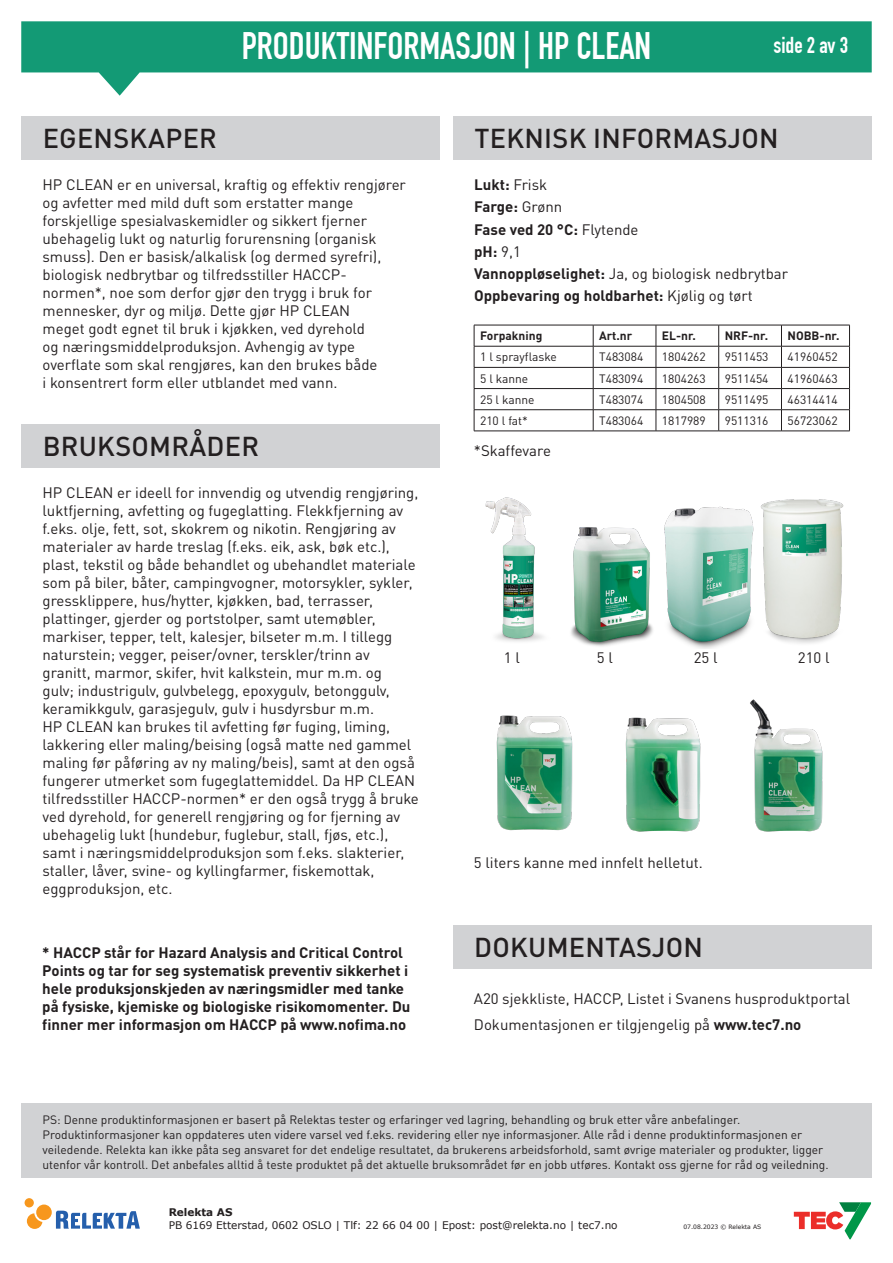
<style>
.page{position:relative;width:893px;height:1263px;background:#fff}
.page>*{position:absolute;margin:0;border:0;box-sizing:border-box;transform-origin:0 0}
.t1{font:37.5px "DIN Engschrift LT";color:#fff}
.Titler{font:500 27px "DIN Pro";letter-spacing:.01em;color:#231f20}
.t2{font:22.5px "DIN Engschrift LT";color:#fff}
.Brødtekst{font:15px/18px "DIN Pro";color:#231f20}
.Brødtekst-2{font:700 15px/18px "DIN Pro";color:#231f20}
.Teknisk_informasjon{font:700 15px "DIN Pro";color:#231f20}
.Teknisk_informasjon-2{font:15px "DIN Pro";color:#231f20}
.Celle{font:12px/15px "DIN Pro";color:#231f20}
.t3{font:700 12px "DIN Pro";color:#231f20}
.t4{font:10.5px "Verdana";color:#231f20}
.t5{font:700 10.5px "Verdana";color:#231f20}
.t6{font:6px "Verdana";color:#231f20}
.s1{font-weight:400}
.s2{font-weight:700}
</style>
<div class="page">
<svg style="left:21px;top:21px;width:851px;height:75px;fill:#139a75"></svg>
<svg style="left:27px;top:1213px;width:15px;height:16px"></svg>
<div style="left:25px;top:1198px;width:9px;height:9px;background:#f7971d;border-radius:50%"></div>
<svg style="left:56px;top:1211px;width:84px;height:17px"></svg>
<div style="left:36px;top:1204px;width:16px;height:16px;background:#f7971d;border-radius:50%"></div>
<svg style="left:794px;top:1202px;width:77px;height:37px"></svg>
<div style="left:21px;top:1103px;width:851px;height:75px;background:#d1d2d4"></div>
<div style="left:453px;top:116px;width:418px;height:44px;background:#d1d2d4"></div>
<div style="left:21px;top:116px;width:419px;height:44px;background:#d1d2d4"></div>
<div style="left:21px;top:424px;width:419px;height:44px;background:#d1d2d4"></div>
<div style="left:453px;top:924px;width:418px;height:44px;background:#d1d2d4"></div>
<hr style="left:474px;top:325px;width:119px;height:1px;background:#231f20">
<hr style="left:593px;top:325px;width:63px;height:1px;background:#231f20">
<hr style="left:656px;top:325px;width:63px;height:1px;background:#231f20">
<hr style="left:719px;top:325px;width:62px;height:1px;background:#231f20">
<hr style="left:781px;top:325px;width:69px;height:1px;background:#231f20">
<hr style="left:474px;top:346px;width:119px;height:1px;background:#231f20">
<hr style="left:593px;top:346px;width:63px;height:1px;background:#231f20">
<hr style="left:656px;top:346px;width:63px;height:1px;background:#231f20">
<hr style="left:719px;top:346px;width:62px;height:1px;background:#231f20">
<hr style="left:781px;top:346px;width:69px;height:1px;background:#231f20">
<hr style="left:474px;top:367px;width:119px;height:1px;background:#231f20">
<hr style="left:593px;top:367px;width:63px;height:1px;background:#231f20">
<hr style="left:656px;top:367px;width:63px;height:1px;background:#231f20">
<hr style="left:719px;top:367px;width:62px;height:1px;background:#231f20">
<hr style="left:781px;top:367px;width:69px;height:1px;background:#231f20">
<hr style="left:474px;top:388px;width:119px;height:1px;background:#231f20">
<hr style="left:593px;top:388px;width:63px;height:1px;background:#231f20">
<hr style="left:656px;top:388px;width:63px;height:1px;background:#231f20">
<hr style="left:719px;top:388px;width:62px;height:1px;background:#231f20">
<hr style="left:781px;top:388px;width:69px;height:1px;background:#231f20">
<hr style="left:474px;top:409px;width:119px;height:1px;background:#231f20">
<svg style="left:474px;top:325px;width:1px;height:106px"></svg>
<hr style="left:593px;top:409px;width:63px;height:1px;background:#231f20">
<svg style="left:593px;top:325px;width:1px;height:106px"></svg>
<hr style="left:656px;top:409px;width:63px;height:1px;background:#231f20">
<svg style="left:656px;top:325px;width:1px;height:106px"></svg>
<hr style="left:719px;top:409px;width:62px;height:1px;background:#231f20">
<svg style="left:718px;top:325px;width:1px;height:106px"></svg>
<hr style="left:781px;top:409px;width:69px;height:1px;background:#231f20">
<svg style="left:781px;top:325px;width:1px;height:106px"></svg>
<svg style="left:849px;top:325px;width:1px;height:106px"></svg>
<hr style="left:474px;top:431px;width:119px;height:1px;background:#231f20">
<hr style="left:593px;top:431px;width:63px;height:1px;background:#231f20">
<hr style="left:656px;top:431px;width:63px;height:1px;background:#231f20">
<hr style="left:719px;top:431px;width:62px;height:1px;background:#231f20">
<hr style="left:781px;top:431px;width:69px;height:1px;background:#231f20">
<img style="left:485px;top:497px;width:59px;height:145px">
<img style="left:571px;top:527px;width:82px;height:120px">
<img style="left:664px;top:506px;width:90px;height:142px">
<img style="left:760px;top:499px;width:84px;height:145px">
<img style="left:496px;top:715px;width:205px;height:117px">
<img style="left:750px;top:699px;width:73px;height:133px">
<h1 class="t1" style="left:242px;top:23px;width:411px">PRODUKTINFORMASJON | HP CLEAN</h1>
<h3 class="t2" style="left:773px;top:32px;width:76px">side 2 av 3</h3>
<p class="Titler" style="left:43px;top:117px;width:176px">EGENSKAPER</p>
<p class="Titler" style="left:474px;top:117px;width:305px">TEKNISK INFORMASJON</p>
<p class="Brødtekst" style="left:43px;top:174px;width:365px">HP CLEAN er en universal, kraftig og effektiv rengjører og avfetter med mild duft som erstatter mange forskjellige spesialvaskemidler og sikkert fjerner ubehagelig lukt og naturlig forurensning (organisk smuss). Den er basisk/alkalisk (og dermed syrefri), biologisk nedbrytbar og tilfredsstiller HACCP&shy;normen*, noe som derfor gjør den trygg i bruk for mennesker, dyr og miljø. Dette gjør HP CLEAN<br>meget godt egnet til bruk i kjøkken, ved dyrehold<br>og næringsmiddelproduksjon. Avhengig av type overflate som skal rengjøres, kan den brukes både<br>i konsentrert form eller utblandet med vann.</p>
<p class="Titler" style="left:43px;top:425px;width:218px">BRUKSOMRÅDER</p>
<p class="Brødtekst" style="left:43px;top:482px;width:378px">HP CLEAN er ideell for innvendig og utvendig rengjøring, luktfjerning, avfetting og fugeglatting. Flekkfjerning av f.eks. olje, fett, sot, skokrem og nikotin. Rengjøring av materialer av harde treslag (f.eks. eik, ask, bøk etc.), plast, tekstil og både behandlet og ubehandlet materiale som på biler, båter, campingvogner, motorsykler, sykler, gressklippere, hus/hytter, kjøkken, bad, terrasser, plattinger, gjerder og portstolper, samt utemøbler, markiser, tepper, telt, kalesjer, bilseter m.m. I tillegg naturstein; vegger, peiser/ovner, terskler/trinn av granitt, marmor, skifer, hvit kalkstein, mur m.m. og<br>gulv; industrigulv, gulvbelegg, epoxygulv, betonggulv, keramikkgulv, garasjegulv, gulv i husdyrsbur m.m.<br>HP CLEAN kan brukes til avfetting før fuging, liming, lakkering eller maling/beising (også matte ned gammel maling før påføring av ny maling/beis), samt at den også fungerer utmerket som fugeglattemiddel. Da HP CLEAN tilfredsstiller HACCP-normen* er den også trygg å bruke ved dyrehold, for generell rengjøring og for fjerning av ubehagelig lukt (hundebur, fuglebur, stall, fjøs, etc.), samt i næringsmiddelproduksjon som f.eks. slakterier, staller, låver, svine- og kyllingfarmer, fiskemottak, eggproduksjon, etc.</p>
<p class="Brødtekst-2" style="left:42px;top:941px;width:370px">* HACCP står for Hazard Analysis and Critical Control Points og tar for seg systematisk preventiv sikkerhet i hele produksjonskjeden av næringsmidler med tanke på fysiske, kjemiske og biologiske risikomomenter. Du finner mer informasjon om HACCP på www.nofima.no</p>
<p class="Teknisk_informasjon" style="left:474px;top:172px;width:75px">Lukt: <span class="s1">Frisk</span></p>
<p class="Teknisk_informasjon" style="left:474px;top:194px;width:90px">Farge: <span class="s1">Grønn</span></p>
<p class="Teknisk_informasjon" style="left:474px;top:217px;width:166px">Fase ved 20 °C: <span class="s1">Flytende</span></p>
<p class="Teknisk_informasjon" style="left:474px;top:239px;width:48px">pH: <span class="s1">9,1</span></p>
<p class="Teknisk_informasjon-2" style="left:474px;top:262px;width:315px"><span class="s2">Vannoppløselighet:</span> Ja, og biologisk nedbrytbar</p>
<p class="Teknisk_informasjon" style="left:474px;top:283px;width:280px">Oppbevaring og holdbarhet: <span class="s1">Kjølig og tørt</span></p>
<p class="t3" style="left:480px;top:326px;width:64px">Forpakning</p>
<p class="t3" style="left:599px;top:326px;width:35px">Art.nr</p>
<p class="t3" style="left:662px;top:326px;width:36px">EL-nr.</p>
<p class="t3" style="left:725px;top:326px;width:45px">NRF-nr.</p>
<p class="t3" style="left:787px;top:326px;width:53px">NOBB-nr.</p>
<p class="Celle" style="left:480px;top:348px;width:78px">1 l sprayflaske</p>
<p class="Celle" style="left:599px;top:348px;width:46px">T483084</p>
<p class="Celle" style="left:662px;top:348px;width:45px">1804262</p>
<p class="Celle" style="left:725px;top:348px;width:45px">9511453</p>
<p class="Celle" style="left:787px;top:348px;width:52px">41960452</p>
<p class="Celle" style="left:480px;top:370px;width:50px">5 l kanne</p>
<p class="Celle" style="left:599px;top:370px;width:46px">T483094</p>
<p class="Celle" style="left:662px;top:370px;width:45px">1804263</p>
<p class="Celle" style="left:725px;top:370px;width:45px">9511454</p>
<p class="Celle" style="left:787px;top:370px;width:52px">41960463</p>
<p class="Celle" style="left:480px;top:391px;width:56px">25 l kanne</p>
<p class="Celle" style="left:599px;top:391px;width:46px">T483074</p>
<p class="Celle" style="left:662px;top:391px;width:45px">1804508</p>
<p class="Celle" style="left:725px;top:391px;width:45px">9511495</p>
<p class="Celle" style="left:787px;top:391px;width:52px">46314414</p>
<p class="Celle" style="left:480px;top:412px;width:49px">210 l fat*</p>
<p class="Celle" style="left:599px;top:412px;width:46px">T483064</p>
<p class="Celle" style="left:662px;top:412px;width:45px">1817989</p>
<p class="Celle" style="left:725px;top:412px;width:45px">9511316</p>
<p class="Celle" style="left:787px;top:412px;width:52px">56723062</p>
<p class="Brødtekst" style="left:474px;top:441px;width:79px">*Skaffevare</p>
<p class="Brødtekst" style="left:504px;top:647px;width:17px">1 l</p>
<p class="Brødtekst" style="left:597px;top:647px;width:17px">5 l</p>
<p class="Brødtekst" style="left:694px;top:647px;width:25px">25 l</p>
<p class="Brødtekst" style="left:798px;top:647px;width:33px">210 l</p>
<p class="Brødtekst" style="left:474px;top:852px;width:230px">5 liters kanne med innfelt helletut.</p>
<p class="Titler" style="left:474px;top:925px;width:230px">DOKUMENTASJON</p>
<p class="Brødtekst" style="left:474px;top:988px;width:378px">A20 sjekkliste, HACCP, Listet i Svanens husproduktportal</p>
<p class="Brødtekst" style="left:474px;top:1014px;width:329px">Dokumentasjonen er tilgjengelig på <span class="s2">www.tec7.no</span></p>
<p class="Celle" style="left:43px;top:1110px;width:788px">PS: Denne produktinformasjonen er basert på Relektas tester og erfaringer ved lagring, behandling og bruk etter våre anbefalinger.<br>Produktinformasjoner kan oppdateres uten videre varsel ved f.eks. revidering eller nye informasjoner. Alle råd i denne produktinformasjonen er veiledende. Relekta kan ikke påta seg ansvaret for det endelige resultatet, da brukerens arbeidsforhold, samt øvrige materialer og produkter, ligger utenfor vår kontroll. Det anbefales alltid å teste produktet på det aktuelle bruksområdet før en jobb utføres. Kontakt oss gjerne for råd og veiledning.</p>
<p class="t5" style="left:169px;top:1205px;width:65px">Relekta AS</p>
<p class="t4" style="left:169px;top:1218px;width:450px">PB 6169 Etterstad, 0602 OSLO | Tlf: 22 66 04 00 | Epost: post@relekta.no | tec7.no</p>
<p class="t6" style="left:683px;top:1223px;width:79px">07.08.2023 © Relekta AS</p>
</div>
